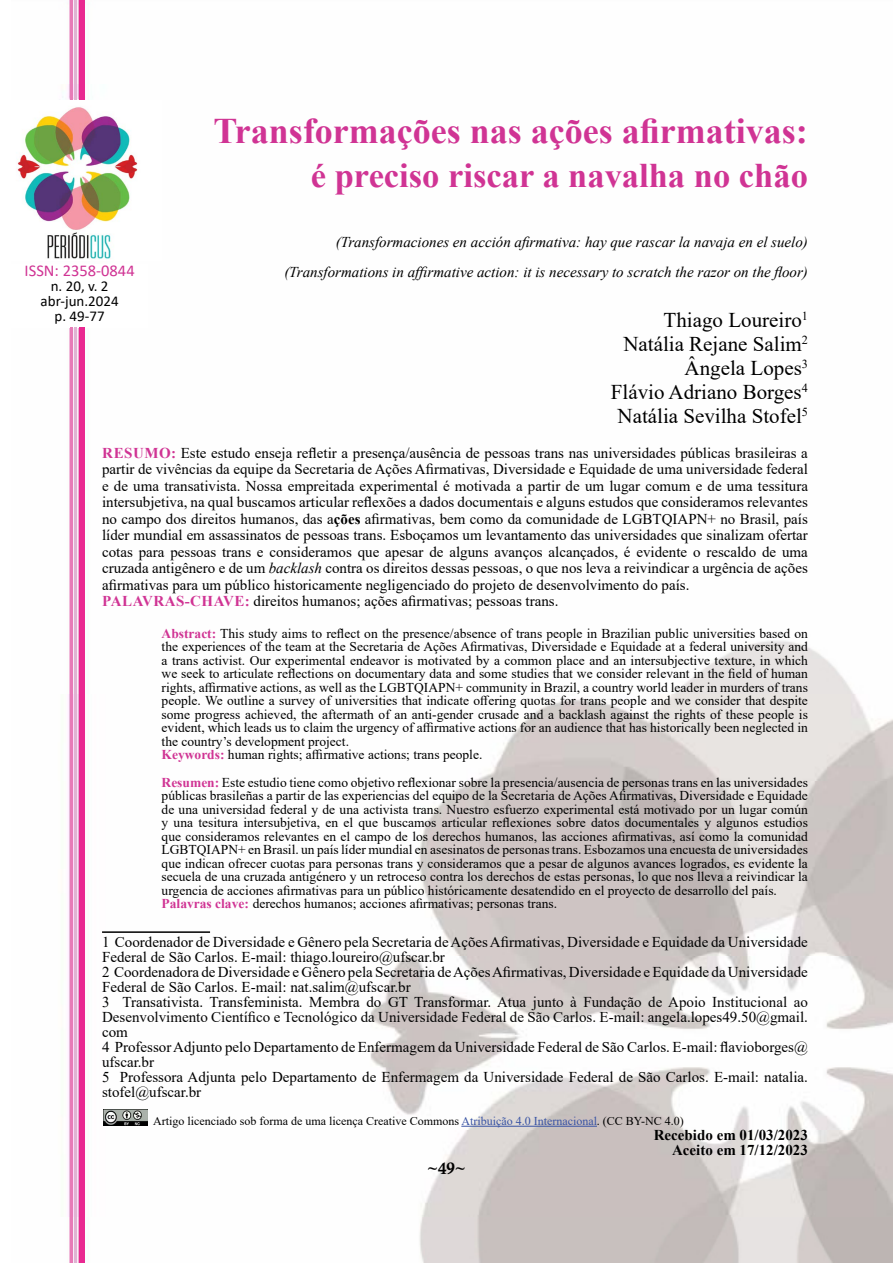
<style>
.page{position:relative;width:893px;height:1263px;background:#fff}
.page>*{position:absolute;margin:0;border:0;box-sizing:border-box;transform-origin:0 0}
.t1{font:700 36px "Times New Roman";color:#d03494}
.t2{font:700 34.5px "Times New Roman";color:#d03494}
.t3{font:21px/24px "Times New Roman";color:#000;text-align:right}
.t4{font:16.5px "Calibri";color:#d03494}
.t5{font:16.5px "Calis MT Bol";color:#000}
.t6{font:15px/15px "Times New Roman";color:#000}
.t7{font:italic 15px/30px "Times New Roman";color:#000;text-align:right}
.t8{font:700 15px/15px "Times New Roman";color:#000;text-align:right}
.t9{font:15px/15px "Calibri";color:#000;text-align:center}
.t10{font:13.5px/13.5px "Times New Roman";color:#000}
.t11{font:12px "Times New Roman";color:#000}
.s1{font-weight:700;color:#d03494}
.s2{font-weight:700}
.s3{font-style:italic}
.s4{color:#050505}
.s5{color:#3853a4}
</style>
<div class="page">
<img style="left:67px;top:0;width:826px;height:1263px">
<div style="left:11px;top:264px;width:137px;height:64px;background:#fff"></div>
<hr style="left:461px;top:1126px;width:136px;height:1px;background:#3853a4">
<img style="left:103px;top:1110px;width:45px;height:16px">
<hr style="left:70px;top:0;width:3px;height:99px;background:#e77bb7">
<hr style="left:74px;top:0;width:3px;height:99px;background:#e0b3d2">
<div style="left:79px;top:0;width:6px;height:99px;background:#e92891"></div>
<hr style="left:70px;top:328px;width:3px;height:935px;background:#e77bb7">
<hr style="left:74px;top:328px;width:3px;height:935px;background:#e0b3d2">
<div style="left:79px;top:328px;width:6px;height:935px;background:#e92891"></div>
<img style="left:17px;top:101px;width:145px;height:160px">
<hr style="left:102px;top:931px;width:108px;height:2px;background:#000">
<h1 class="t1" style="left:214px;top:105px;width:596px">Transformações nas ações afirmativas:</h1>
<h2 class="t2" style="left:311px;top:151px;width:499px">é preciso riscar a navalha no chão</h2>
<p class="t7" style="left:284px;top:227px;width:525px">(Transformaciones en acción afirmativa: hay que rascar la navaja en el suelo) (Transformations in affirmative action: it is necessary to scratch the razor on the floor)</p>
<h3 class="t3" style="left:611px;top:308px;width:199px">Thiago Loureiro<sup>1<br></sup>Natália Rejane Salim<sup>2<br></sup>Ângela Lopes<sup>3<br></sup>Flávio Adriano Borges<sup>4<br></sup>Natália Sevilha Stofel<sup>5</sup></h3>
<p class="t6" style="left:102px;top:444px;width:707px;line-height:16.5px"><span class="s1">Resumo:</span> Este estudo enseja refletir a presença/ausência de pessoas trans nas universidades públicas brasileiras a partir de vivências da equipe da Secretaria de Ações Afirmativas, Diversidade e Equidade de uma universidade federal e de uma transativista. Nossa empreitada experimental é motivada a partir de um lugar comum e de uma tessitura intersubjetiva, na qual buscamos articular reflexões a dados documentais e alguns estudos que consideramos relevantes no campo dos direitos humanos, das a<span class="s2">ções</span> afirmativas, bem como da comunidade de LGBTQIAPN+ no Brasil, país líder mundial em assassinatos de pessoas trans. Esboçamos um levantamento das universidades que sinalizam ofertar cotas para pessoas trans e consideramos que apesar de alguns avanços alcançados, é evidente o rescaldo de uma cruzada antigênero e de um <span class="s3">backlash</span> contra os direitos dessas pessoas, o que nos leva a reivindicar a urgência de ações afirmativas para um público historicamente negligenciado do projeto de desenvolvimento do país.<br><span class="s1">Palavra s-chave:</span> direitos humanos; ações afirmativas; pessoas trans.</p>
<p class="t10" style="left:162px;top:626px;width:648px"><span class="s1">Abstract:</span> This study aims to reflect on the presence/absence of trans people in Brazilian public universities based on the experiences of the team at the Secretaria de Ações Afirmativas, Diversidade e Equidade at a federal university and a trans activist. Our experimental endeavor is motivated by a common place and an intersubjective texture, in which we seek to articulate reflections on documentary data and some studies that we consider relevant in the field of human rights, affirmative actions, as well as the LGBTQIAPN+ community in Brazil, a country world leader in murders of trans people. We outline a survey of universities that indicate offering quotas for trans people and we consider that despite some progress achieved, the aftermath of an anti-gender crusade and a backlash against the rights of these people is evident, which leads us to claim the urgency of affirmative actions for an audience that has historically been neglected in the country’s development project.<br><span class="s1">Keywords:</span> human rights; affirmative actions; trans people.</p>
<p class="t10" style="left:162px;top:775px;width:648px"><span class="s1">Resumen:</span> Este estudio tiene como objetivo reflexionar sobre la presencia/ausencia de personas trans en las universidades públicas brasileñas a partir de las experiencias del equipo de la Secretaria de Ações Afirmativas, Diversidade e Equidade de una universidad federal y de una activista trans. Nuestro esfuerzo experimental está motivado por un lugar común y una tesitura intersubjetiva, en el que buscamos articular reflexiones sobre datos documentales y algunos estudios que consideramos relevantes en el campo de los derechos humanos, las acciones afirmativas, así como la comunidad LGBTQIAPN+ en Brasil. un país líder mundial en asesinatos de personas trans. Esbozamos una encuesta de universidades que indican ofrecer cuotas para personas trans y consideramos que a pesar de algunos avances logrados, es evidente la secuela de una cruzada antigénero y un retroceso contra los derechos de estas personas, lo que nos lleva a reivindicar la urgencia de acciones afirmativas para un público históricamente desatendido en el proyecto de desarrollo del país.<br><span class="s1">Palavras clave:</span> derechos humanos; acciones afirmativas; personas trans.</p>
<p class="t6" style="left:102px;top:934px;width:707px">1 Coordenador de Diversidade e Gênero pela Secretaria de Ações Afirmativas, Diversidade e Equidade da Universidade Federal de São Carlos. E-mail: thiago.loureiro@ufscar.br<br>2 Coordenadora de Diversidade e Gênero pela Secretaria de Ações Afirmativas, Diversidade e Equidade da Universidade Federal de São Carlos. E-mail: nat.salim@ufscar.br<br>3 Transativista. Transfeminista. Membra do GT Transformar. <span class="s4">Atua junto à Fundação de Apoio Institucional ao Desenvolvimento Científico e Tecnológico da Universidade Federal de São Carlos.</span> E-mail: angela.lopes49.50@gmail. com<br>4 Professor Adjunto pelo Departamento de Enfermagem da Universidade Federal de São Carlos. E-mail: flavioborges@ ufscar.br<br>5 Professora Adjunta pelo Departamento de Enfermagem da Universidade Federal de São Carlos. E-mail: natalia. stofel@ufscar.br</p>
<p class="t4" style="left:25px;top:259px;width:112px">ISSN: 2358-0844</p>
<p class="t9" style="left:41px;top:279px;width:79px">n. 20, v. 2 abr-jun.2024 p. 49-77</p>
<p class="t11" style="left:153px;top:1112px;width:532px">Artigo licenciado sob forma de uma licença Creative Commons <span class="s5">Atribuição 4.0 Internacional</span>. (CC BY-NC 4.0)</p>
<p class="t8" style="left:654px;top:1127px;width:156px">Recebido em 01/03/2023<br>Aceito em 17/12/2023</p>
<p class="t5" style="left:427px;top:1159px;width:40px">~49~</p>
</div>
